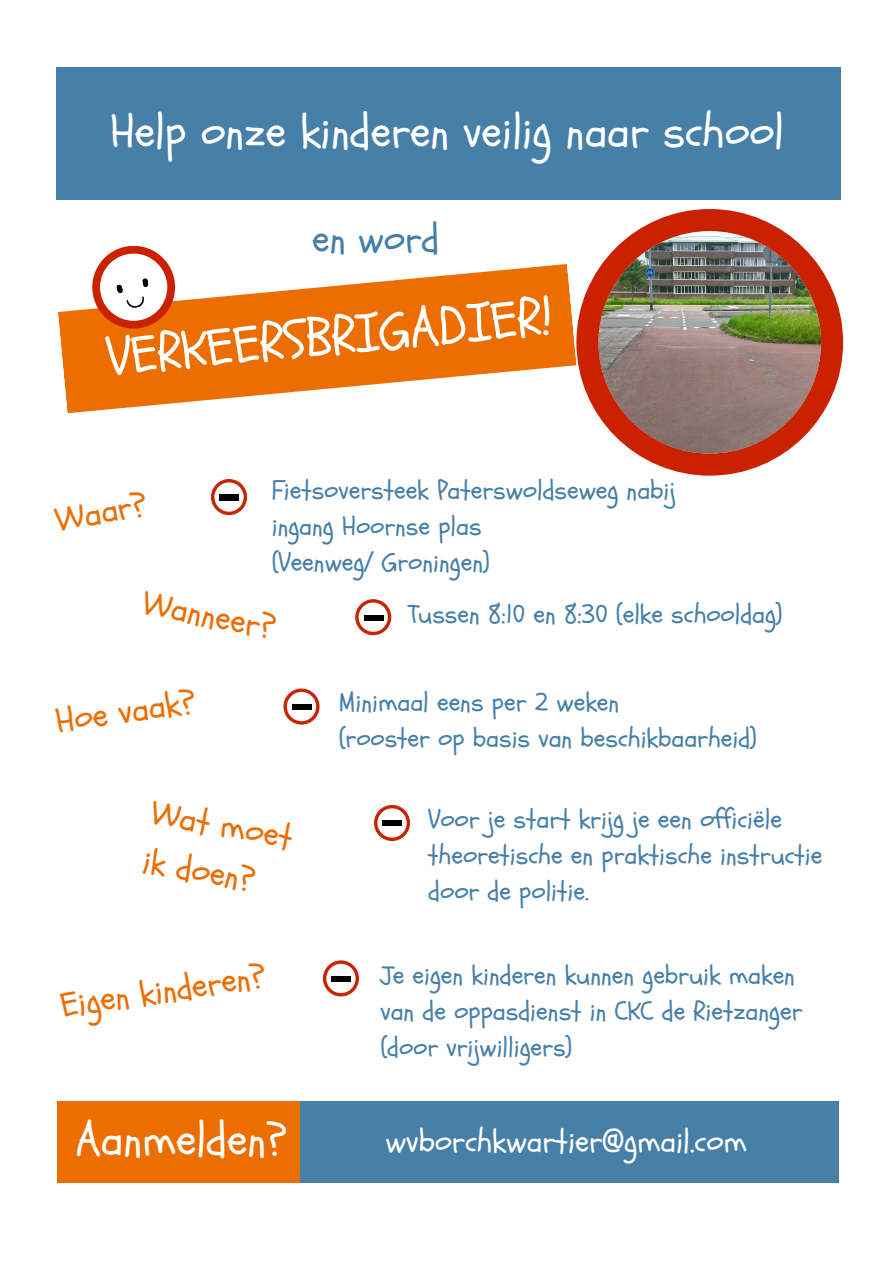
<style>
.page{position:relative;width:894px;height:1264px;background:#fff}
.page>*{position:absolute;margin:0;border:0;box-sizing:border-box;transform-origin:0 0}
.t1{font:52.8px "Schoolbell";color:#fff}
.t2{font:46.35px "Schoolbell";color:#fff}
.t3{font:39.75px "Schoolbell";color:#4680a8}
.t4{font:34.8px/48.4px "Schoolbell";color:#ec6e00}
.t5{font:32.1px "Schoolbell";color:#fff}
.t6{font:26.55px/36px "Schoolbell";color:#4680a8}
</style>
<div class="page">
<img style="left:576px;top:209px;width:266px;height:266px">
<div style="left:56px;top:68px;width:784px;height:131px;background:#4680a8"></div>
<svg style="left:211px;top:479px;width:36px;height:36px"></svg>
<div style="left:57px;top:1101px;width:256px;height:81px;background:#ec6e00"></div>
<div style="left:300px;top:1101px;width:538px;height:81px;background:#4680a8"></div>
<svg style="left:355px;top:599px;width:36px;height:36px"></svg>
<svg style="left:283px;top:688px;width:36px;height:36px"></svg>
<svg style="left:374px;top:805px;width:36px;height:36px"></svg>
<svg style="left:323px;top:960px;width:36px;height:36px"></svg>
<div style="left:331px;top:976px;width:20px;height:5px;background:#000"></div>
<div style="left:382px;top:820px;width:20px;height:5px;background:#000"></div>
<div style="left:292px;top:704px;width:19px;height:5px;background:#000"></div>
<div style="left:364px;top:615px;width:19px;height:6px;background:#000"></div>
<div style="left:220px;top:494px;width:19px;height:6px;background:#000"></div>
<svg style="left:58px;top:264px;width:518px;height:149px;fill:#ec6e00"></svg>
<svg style="left:92px;top:246px;width:83px;height:82px"></svg>
<p class="t2" style="left:110px;top:101px;width:675px">Help onze kinderen veilig naar school</p>
<p class="t3" style="left:312px;top:212px;width:128px">en word</p>
<p class="t1" style="left:104px;top:321px;width:449px;rotate:-5deg">VERKEERSBRIGADIER!</p>
<p class="t4" style="left:51px;top:498px;width:94px;rotate:-11deg">Waar?</p>
<p class="t6" style="left:272px;top:472px;width:405px">Fietsoversteek Paterswoldseweg nabij ingang Hoornse plas</p>
<p class="t6" style="left:272px;top:544px;width:220px">(Veenweg/ Groningen)</p>
<p class="t4" style="left:148px;top:579px;width:136px;rotate:11deg">Wanneer?</p>
<p class="t4" style="left:53px;top:697px;width:143px;rotate:-8deg">Hoe vaak?</p>
<p class="t4" style="left:156px;top:789px;width:144px;rotate:10deg">Wat moet ik doen?</p>
<p class="t4" style="left:57px;top:981px;width:209px;rotate:-8deg">Eigen kinderen?</p>
<p class="t6" style="left:408px;top:596px;width:376px">Tussen 8:10 en 8:30 (elke schooldag)</p>
<p class="t6" style="left:338px;top:684px;width:282px">Minimaal eens per 2 weken</p>
<p class="t6" style="left:338px;top:720px;width:419px">(rooster op basis van beschikbaarheid)</p>
<p class="t6" style="left:428px;top:801px;width:395px">Voor je start krijg je een officiële theoretische en praktische instructie door de politie.</p>
<p class="t6" style="left:380px;top:957px;width:423px">Je eigen kinderen kunnen gebruik maken van de oppasdienst in CKC de Rietzanger (door vrijwilligers)</p>
<p class="t2" style="left:76px;top:1109px;width:213px">Aanmelden?</p>
<p class="t5" style="left:385px;top:1119px;width:362px">wvborchkwartier@gmail.com</p>
</div>
